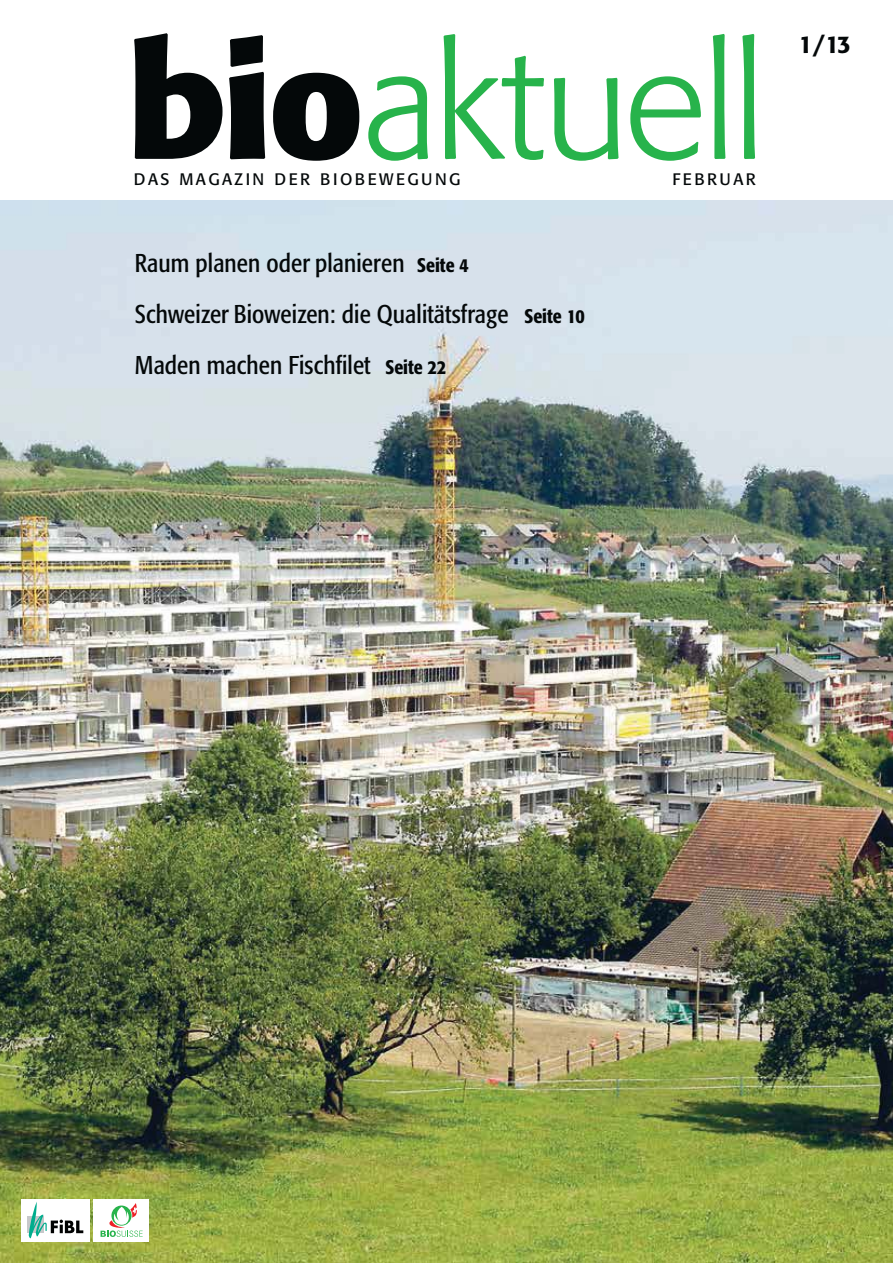
<style>
.page{position:relative;width:893px;height:1263px;background:#fff}
.page>*{position:absolute;margin:0;border:0;box-sizing:border-box;transform-origin:0 0}
.t1{font:300 157.5px "Formata BQ";letter-spacing:-.02em;color:#27b34b}
.t2{font:condensed 25.5px/51px "Formata BQ";letter-spacing:.005em;color:#040809}
.t3{font:500 24px "Formata BQ";color:#040809}
.t4{font:16.5px "Formata BQ";letter-spacing:.15em;color:#040809}
.s1{font-weight:700;color:#040809}
.s2{font-weight:500;font-size:19.5px}
</style>
<div class="page">
<img style="left:0;top:200px;width:893px;height:1063px">
<div style="left:21px;top:1199px;width:68px;height:42px;background:#fff"></div>
<div style="left:27px;top:1217px;width:17px;height:16px;background:#c7c8ca"></div>
<svg style="left:29px;top:1202px;width:54px;height:36px"></svg>
<div style="left:94px;top:1199px;width:55px;height:42px;background:#fff"></div>
<svg style="left:101px;top:1203px;width:42px;height:34px"></svg>
<h1 class="t1" style="left:127px;top:37px;width:640px"><span class="s1">bio</span>aktuell</h1>
<p class="t4" style="left:134px;top:172px;width:328px">DAS MAGAZIN DER BIOBEWEGUNG</p>
<p class="t4" style="left:672px;top:172px;width:85px">FEBRUAR</p>
<p class="t2" style="left:135px;top:238px;width:451px">Raum planen oder planieren <span class="s2">Seite 4<br></span>Schweizer Bioweizen: die Qualitätsfrage <span class="s2">Seite 10<br></span>Maden machen Fischfilet <span class="s2">Seite 22</span></p>
<p class="t3" style="left:799px;top:33px;width:54px">1/13</p>
</div>
